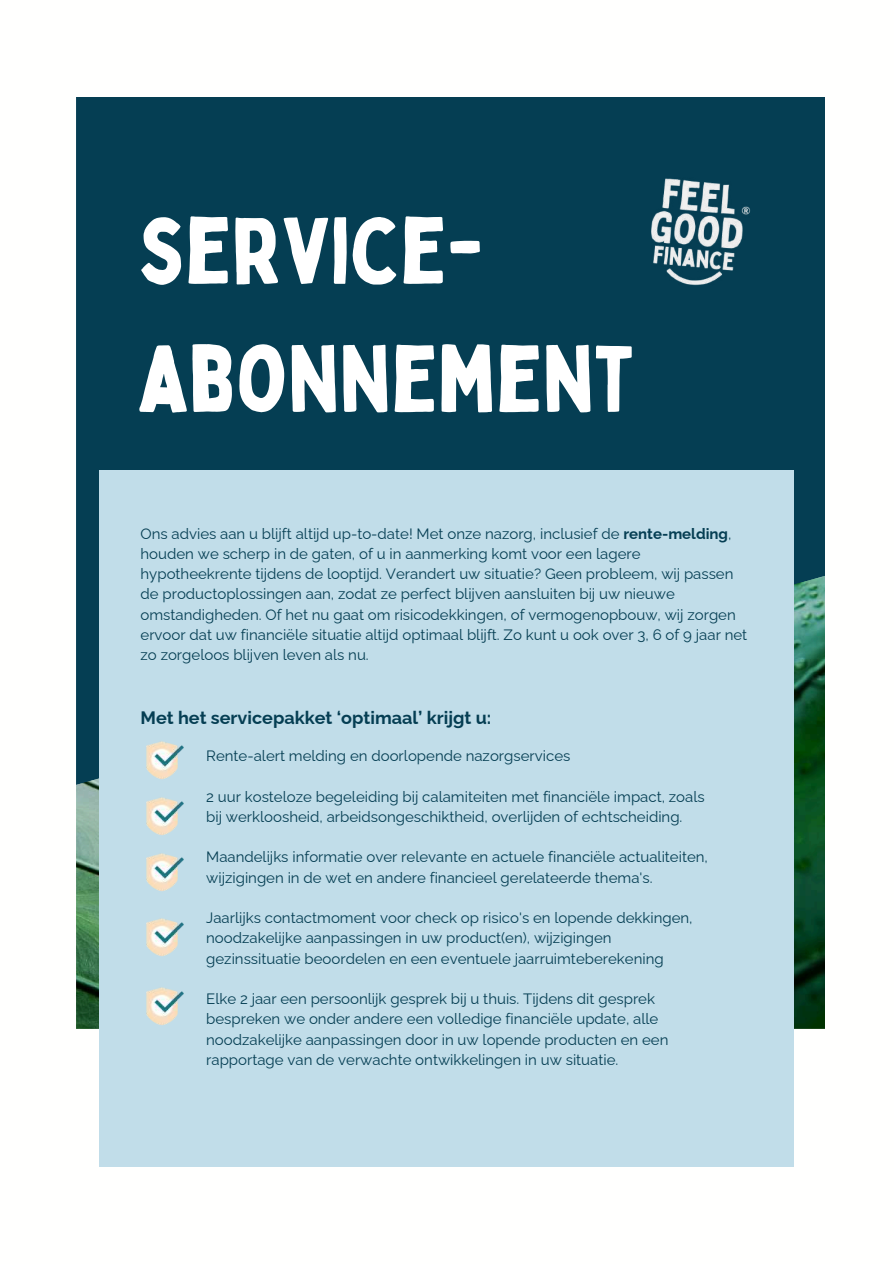
<style>
.page{position:relative;width:894px;height:1264px;background:#fff}
.page>*{position:absolute;margin:0;border:0;box-sizing:border-box;transform-origin:0 0}
.t1{font:92.1px/128.2px "Bobby Jones";color:#fff}
.t2{font:700 18px "Raleway";color:#053e53}
.t3{font:15px/20.2px "Raleway";color:#053e53}
.s1{font-weight:700}
</style>
<div class="page">
<div style="left:69px;top:97px;width:758px;height:972px;background:#053e53"></div>
<img style="left:76px;top:788px;width:748px;height:240px">
<svg style="left:76px;top:279px;width:748px;height:509px"></svg>
<div style="left:0;top:1028px;width:893px;height:104px;background:#fffffe"></div>
<div style="left:100px;top:470px;width:693px;height:696px;background:#c1dde9"></div>
<img style="left:633px;top:178px;width:122px;height:113px">
<div style="left:0;top:55px;width:76px;height:1095px;background:#fffffe"></div>
<div style="left:824px;top:38px;width:66px;height:1136px;background:#fffffe"></div>
<img style="left:146px;top:741px;width:37px;height:38px">
<img style="left:146px;top:797px;width:37px;height:38px">
<img style="left:146px;top:853px;width:37px;height:38px">
<img style="left:146px;top:918px;width:37px;height:38px">
<img style="left:146px;top:987px;width:37px;height:38px">
<h1 class="t1" style="left:137px;top:184px;width:497px">SERVICE-<br>ABONNEMENT</h1>
<p class="t3" style="left:140px;top:523px;width:608px">Ons advies aan u blijft altijd up-to-date! Met onze nazorg, inclusief de <span class="s1">rente-melding</span>, houden we scherp in de gaten, of u in aanmerking komt voor een lagere hypotheekrente tijdens de looptijd. Verandert uw situatie? Geen probleem, wij passen de productoplossingen aan, zodat ze perfect blijven aansluiten bij uw nieuwe omstandigheden. Of het nu gaat om risicodekkingen, of vermogenopbouw, wij zorgen ervoor dat uw financiële situatie altijd optimaal blijft. Zo kunt u ook over 3, 6 of 9 jaar net zo zorgeloos blijven leven als nu.</p>
<p class="t2" style="left:140px;top:707px;width:352px">Met het servicepakket ‘optimaal’ krijgt u:</p>
<p class="t3" style="left:206px;top:745px;width:365px">Rente-alert melding en doorlopende nazorgservices</p>
<p class="t3" style="left:206px;top:786px;width:500px">2 uur kosteloze begeleiding bij calamiteiten met financiële impact, zoals bij werkloosheid, arbeidsongeschiktheid, overlijden of echtscheiding.</p>
<p class="t3" style="left:206px;top:847px;width:503px">Maandelijks informatie over relevante en actuele financiële actualiteiten, wijzigingen in de wet en andere financieel gerelateerde thema's.</p>
<p class="t3" style="left:206px;top:907px;width:488px">Jaarlijks contactmoment voor check op risico's en lopende dekkingen, noodzakelijke aanpassingen in uw product(en), wijzigingen gezinssituatie beoordelen en een eventuele jaarruimteberekening</p>
<p class="t3" style="left:206px;top:988px;width:463px">Elke 2 jaar een persoonlijk gesprek bij u thuis. Tijdens dit gesprek bespreken we onder andere een volledige financiële update, alle noodzakelijke aanpassingen door in uw lopende producten en een rapportage van de verwachte ontwikkelingen in uw situatie.</p>
</div>
